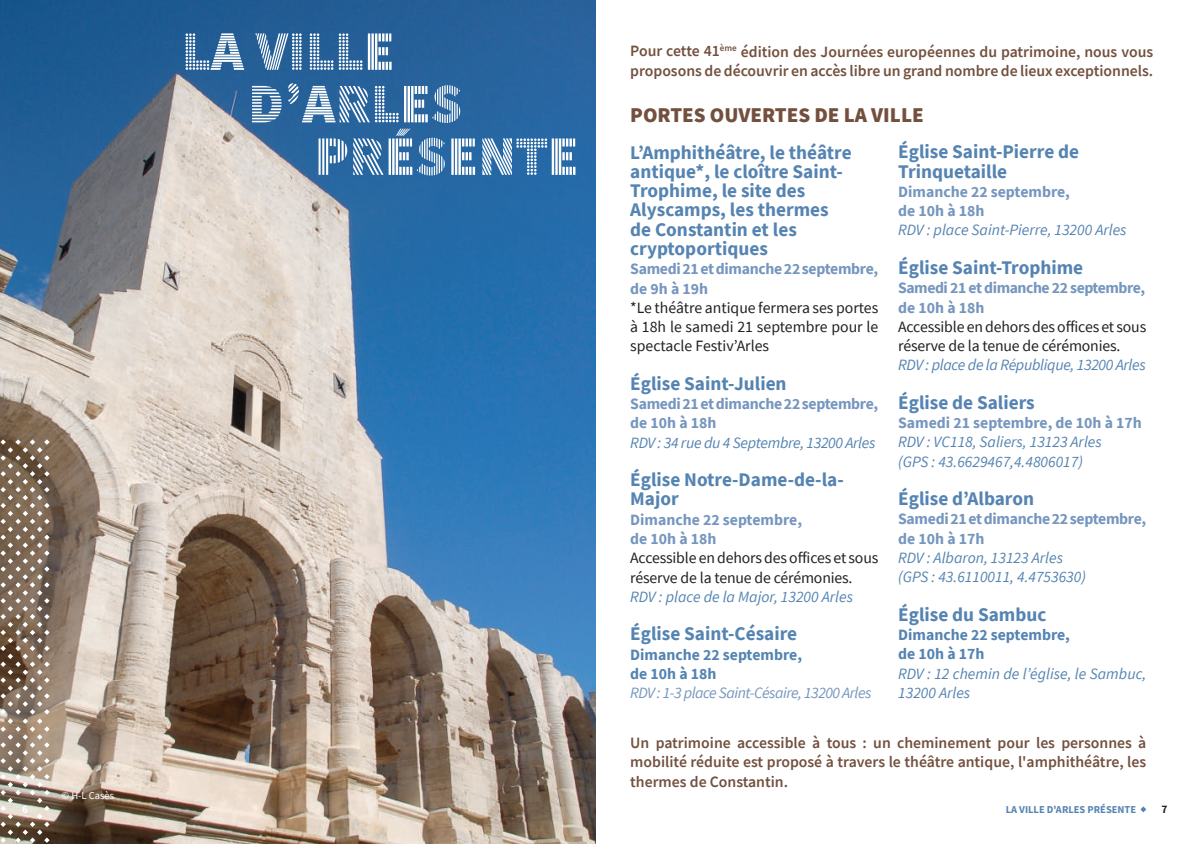
<style>
.page{position:relative;width:1191px;height:844px;background:#fff}
.page>*{position:absolute;margin:0;border:0;box-sizing:border-box;transform-origin:0 0}
.t1{font:900 56px "Source Sans Pro DISPLAYV2";color:#fff}
.t2{font:900 21px "Source Sans Pro";color:#73503e}
.t3{font:700 19.25px/19.2px "Source Sans Pro";color:#5584b2}
.t4{font:600 15.75px/19.2px "Source Sans Pro";color:#73503e}
.t5{font:15.75px/19.2px "Source Sans Pro";letter-spacing:-.01em;color:#231f20}
.t6{font:italic 15.75px/19.2px "Source Sans Pro";color:#5584b2}
.t7{font:700 15.75px/19.2px "Source Sans Pro";letter-spacing:-.02em;color:#7696bf}
.t8{font:700 15.75px/19.2px "Source Sans Pro";color:#7696bf}
.t9{font:italic 15.75px "Source Sans Pro";letter-spacing:-.02em;color:#5584b2}
.t10{font:700 15.75px/19.2px "Source Sans Pro";color:#5584b2}
.t11{font:italic 15.75px "Source Sans Pro";letter-spacing:-.03em;color:#7696bf}
.t12{font:700 11.38px "Source Sans Pro";color:#fff}
.t13{font:700 11.38px "Source Sans Pro";color:#231f20}
.t14{font:700 10.5px "Source Sans Pro";color:#5584b2}
.t15{font:10.5px "Source Sans Pro";color:#fff}
</style>
<div class="page">
<img style="left:0;top:0;width:595px;height:843px">
<svg style="left:0;top:439px;width:50px;height:403px;background:#907e6e"></svg>
<svg style="left:1140px;top:806px;width:6px;height:6px"></svg>
<p class="t15" style="left:62px;top:788px;width:54px">© H-L Casès</p>
<h1 class="t1" style="left:181px;top:22px;width:215px">LA VILLE</h1>
<h1 class="t1" style="left:248px;top:75px;width:216px">D'ARLES</h1>
<h1 class="t1" style="left:314px;top:127px;width:266px">PRÉSENTE</h1>
<p class="t4" style="left:630px;top:41px;width:524px">Pour cette 41<sup>ème</sup> édition des Journées européennes du patrimoine, nous vous proposons de découvrir en accès libre un grand nombre de lieux exceptionnels.</p>
<p class="t2" style="left:630px;top:100px;width:295px">PORTES OUVERTES DE LA VILLE</p>
<p class="t3" style="left:630px;top:142px;width:223px">L’Amphithéâtre, le théâtre antique*, le cloître Saint-<br>Trophime, le site des<br>Alyscamps, les thermes de Constantin et les cryptoportiques</p>
<p class="t7" style="left:630px;top:259px;width:250px">Samedi 21 et dimanche 22 septembre, de 9h à 19h</p>
<p class="t5" style="left:630px;top:298px;width:250px;text-align:justify">*Le théâtre antique fermera ses portes à 18h le samedi 21 septembre pour le spectacle Festiv’Arles</p>
<p class="t3" style="left:630px;top:373px;width:158px">Église Saint-Julien</p>
<p class="t7" style="left:630px;top:394px;width:250px">Samedi 21 et dimanche 22 septembre, de 10h à 18h</p>
<p class="t9" style="left:630px;top:432px;width:247px">RDV : 34 rue du 4 Septembre, 13200 Arles</p>
<p class="t3" style="left:630px;top:469px;width:215px">Église Notre-Dame-de-la-<br>Major</p>
<p class="t8" style="left:630px;top:509px;width:173px">Dimanche 22 septembre, de 10h à 18h</p>
<p class="t5" style="left:630px;top:548px;width:250px">Accessible en dehors des offices et sous réserve de la tenue de cérémonies.</p>
<p class="t6" style="left:630px;top:586px;width:224px">RDV : place de la Major, 13200 Arles</p>
<p class="t3" style="left:630px;top:623px;width:168px">Église Saint-Césaire</p>
<p class="t10" style="left:630px;top:644px;width:173px">Dimanche 22 septembre, de 10h à 18h</p>
<p class="t11" style="left:630px;top:683px;width:243px">RDV : 1-3 place Saint-Césaire, 13200 Arles</p>
<p class="t3" style="left:898px;top:142px;width:182px">Église Saint-Pierre de<br>Trinquetaille</p>
<p class="t8" style="left:898px;top:182px;width:173px">Dimanche 22 septembre, de 10h à 18h</p>
<p class="t6" style="left:898px;top:220px;width:230px">RDV : place Saint-Pierre, 13200 Arles</p>
<p class="t3" style="left:898px;top:257px;width:187px">Église Saint-Trophime</p>
<p class="t7" style="left:898px;top:278px;width:248px">Samedi 21 et dimanche 22 septembre, de 10h à 18h</p>
<p class="t5" style="left:898px;top:317px;width:250px">Accessible en dehors des offices et sous réserve de la tenue de cérémonies.</p>
<p class="t9" style="left:898px;top:355px;width:249px">RDV : place de la République, 13200 Arles</p>
<p class="t3" style="left:898px;top:392px;width:138px">Église de Saliers</p>
<p class="t8" style="left:898px;top:413px;width:245px">Samedi 21 septembre, de 10h à 17h</p>
<p class="t6" style="left:898px;top:432px;width:205px">RDV : VC118, Saliers, 13123 Arles (GPS : 43.6629467,4.4806017)</p>
<p class="t3" style="left:898px;top:488px;width:137px">Église d’Albaron</p>
<p class="t7" style="left:898px;top:509px;width:250px">Samedi 21 et dimanche 22 septembre, de 10h à 17h</p>
<p class="t6" style="left:898px;top:548px;width:189px">RDV : Albaron, 13123 Arles (GPS : 43.6110011, 4.4753630)</p>
<p class="t3" style="left:898px;top:604px;width:150px">Église du Sambuc</p>
<p class="t10" style="left:898px;top:624px;width:173px">Dimanche 22 septembre, de 10h à 17h</p>
<p class="t6" style="left:898px;top:663px;width:250px">RDV : 12 chemin de l’église, le Sambuc,<br>13200 Arles</p>
<p class="t4" style="left:630px;top:732px;width:517px;text-align:justify">Un patrimoine accessible à tous : un cheminement pour les personnes à mobilité réduite est proposé à travers le théâtre antique, l'amphithéâtre, les thermes de Constantin.</p>
<p class="t12" style="left:22px;top:801px;width:8px">6</p>
<p class="t14" style="left:1005px;top:801px;width:132px">LA VILLE D'ARLES PRÉSENTE</p>
<p class="t13" style="left:1161px;top:801px;width:8px">7</p>
</div>
